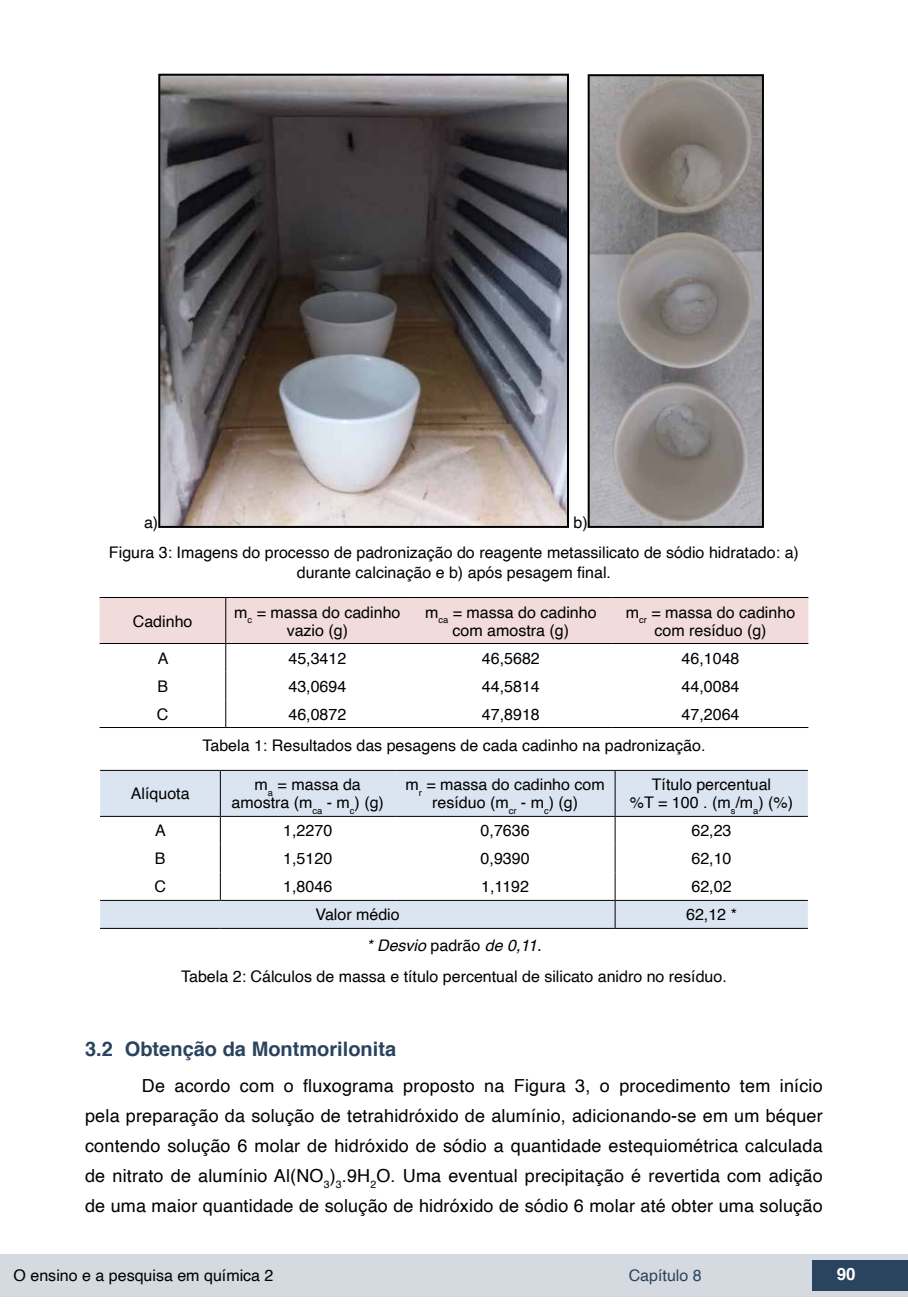
<style>
.page{position:relative;width:908px;height:1304px;background:#fff}
.page>*{position:absolute;margin:0;border:0;box-sizing:border-box;transform-origin:0 0}
.t1{font:700 20px "Helvetica";color:#2a435e}
.t2{font:18px/30px "Helvetica";letter-spacing:.01em;color:#000;text-align:justify}
.t3{font:700 16.8px "Helvetica";color:#fff}
.t4{font:16px/18px "Helvetica";color:#000;text-align:center}
.t5{font:16px "Helvetica";color:#2a435e}
.s1{font-style:italic}
</style>
<div class="page">
<div style="left:0;top:1254px;width:906px;height:43px;background:#d4dadf"></div>
<div style="left:812px;top:1261px;width:95px;height:30px;background:#2a435e"></div>
<img style="left:161px;top:77px;width:404px;height:448px">
<div style="left:158px;top:74px;width:410px;height:454px;border:2px solid #000"></div>
<img style="left:590px;top:77px;width:170px;height:448px">
<div style="left:587px;top:74px;width:176px;height:454px;border:2px solid #000"></div>
<hr style="left:226px;top:727px;width:183px;height:1px;background:#000">
<hr style="left:409px;top:727px;width:203px;height:1px;background:#000">
<hr style="left:612px;top:727px;width:196px;height:1px;background:#000">
<svg style="left:100px;top:597px;width:708px;height:130px"></svg>
<hr style="left:100px;top:727px;width:126px;height:1px;background:#000">
<div style="left:100px;top:771px;width:707px;height:157px;background:#dbe5f1"></div>
<svg style="left:100px;top:817px;width:707px;height:83px"></svg>
<hr style="left:100px;top:770px;width:120px;height:1px;background:#000">
<hr style="left:615px;top:770px;width:192px;height:1px;background:#000">
<hr style="left:100px;top:816px;width:120px;height:1px;background:#000">
<hr style="left:615px;top:816px;width:192px;height:1px;background:#000">
<hr style="left:220px;top:816px;width:175px;height:1px;background:#000">
<hr style="left:395px;top:816px;width:220px;height:1px;background:#000">
<hr style="left:100px;top:900px;width:120px;height:1px;background:#000">
<hr style="left:615px;top:900px;width:192px;height:1px;background:#000">
<hr style="left:100px;top:928px;width:120px;height:1px;background:#000">
<hr style="left:220px;top:928px;width:175px;height:1px;background:#000">
<hr style="left:395px;top:928px;width:220px;height:1px;background:#000">
<hr style="left:615px;top:928px;width:192px;height:1px;background:#000">
<hr style="left:220px;top:770px;width:175px;height:1px;background:#000">
<hr style="left:220px;top:771px;width:1px;height:45px;background:#000">
<hr style="left:395px;top:770px;width:220px;height:1px;background:#000">
<hr style="left:614px;top:771px;width:1px;height:45px;background:#000">
<svg style="left:220px;top:817px;width:1px;height:83px"></svg>
<svg style="left:614px;top:817px;width:1px;height:111px"></svg>
<hr style="left:220px;top:900px;width:175px;height:1px;background:#000">
<hr style="left:395px;top:900px;width:220px;height:1px;background:#000">
<p class="t4" style="left:109px;top:507px;width:691px;line-height:30.6px;text-align:left;text-indent:464px">b)<br>Figura 3: Imagens do processo de padronização do reagente metassilicato de sódio hidratado: a)</p>
<p class="t4" style="left:297px;top:564px;width:315px">durante calcinação e b) após pesagem final.</p>
<p class="t4" style="left:133px;top:612px;width:61px">Cadinho</p>
<p class="t4" style="left:234px;top:603px;width:168px">m<sub>c</sub> = massa do cadinho vazio (g)</p>
<p class="t4" style="left:425px;top:603px;width:173px">m<sub>ca</sub> = massa do cadinho com amostra (g)</p>
<p class="t4" style="left:625px;top:603px;width:171px">m<sub>cr</sub> = massa do cadinho com resíduo (g)</p>
<p class="t4" style="left:158px;top:649px;width:12px">A</p>
<p class="t4" style="left:288px;top:649px;width:59px">45,3412</p>
<p class="t4" style="left:481px;top:649px;width:59px">46,5682</p>
<p class="t4" style="left:681px;top:649px;width:59px">46,1048</p>
<p class="t4" style="left:157px;top:677px;width:12px">B</p>
<p class="t4" style="left:288px;top:677px;width:59px">43,0694</p>
<p class="t4" style="left:481px;top:677px;width:59px">44,5814</p>
<p class="t4" style="left:681px;top:677px;width:59px">44,0084</p>
<p class="t4" style="left:157px;top:705px;width:13px">C</p>
<p class="t4" style="left:288px;top:705px;width:59px">46,0872</p>
<p class="t4" style="left:481px;top:705px;width:59px">47,8918</p>
<p class="t4" style="left:144px;top:514px;width:16px">a)</p>
<p class="t4" style="left:202px;top:699px;width:538px;line-height:31px;text-align:left;text-indent:479px">47,2064<br>Tabela 1: Resultados das pesagens de cada cadinho na padronização.</p>
<p class="t4" style="left:131px;top:785px;width:60px">Alíquota</p>
<p class="t4" style="left:231px;top:776px;width:154px">m<sub>a</sub> = massa da amostra (m<sub>ca</sub> - m<sub>c</sub>) (g)</p>
<p class="t4" style="left:405px;top:776px;width:201px">m<sub>r</sub> = massa do cadinho com resíduo (m<sub>cr</sub> - m<sub>c</sub>) (g)</p>
<p class="t4" style="left:629px;top:776px;width:164px">Título percentual<br>%T = 100 . (m<sub>s</sub>/m<sub>a</sub>) (%)</p>
<p class="t4" style="left:155px;top:822px;width:12px">A</p>
<p class="t4" style="left:283px;top:822px;width:50px">1,2270</p>
<p class="t4" style="left:480px;top:822px;width:50px">0,7636</p>
<p class="t4" style="left:691px;top:822px;width:42px">62,23</p>
<p class="t4" style="left:155px;top:850px;width:12px">B</p>
<p class="t4" style="left:283px;top:850px;width:50px">1,5120</p>
<p class="t4" style="left:480px;top:850px;width:50px">0,9390</p>
<p class="t4" style="left:691px;top:850px;width:42px">62,10</p>
<p class="t4" style="left:154px;top:878px;width:13px">C</p>
<p class="t4" style="left:283px;top:878px;width:50px">1,8046</p>
<p class="t4" style="left:481px;top:878px;width:49px">1,1192</p>
<p class="t4" style="left:691px;top:878px;width:42px">62,02</p>
<p class="t4" style="left:315px;top:906px;width:86px">Valor médio</p>
<p class="t4" style="left:685px;top:906px;width:52px">62,12 *</p>
<p class="t4" style="left:181px;top:931px;width:547px;line-height:30.6px"><span class="s1">* Desvio</span> padrão <span class="s1">de 0,11.<br></span>Tabela 2: Cálculos de massa e título percentual de silicato anidro no resíduo.</p>
<p class="t1" style="left:85px;top:1033px;width:312px">3.2 Obtenção da Montmorilonita</p>
<p class="t2" style="left:85px;top:1071px;width:738px;text-indent:57px">De acordo com o fluxograma proposto na Figura 3, o procedimento tem início pela preparação da solução de tetrahidróxido de alumínio, adicionando-se em um béquer contendo solução 6 molar de hidróxido de sódio a quantidade estequiométrica calculada de nitrato de alumínio Al(NO<sub>3</sub>)<sub>3</sub>.9H<sub>2</sub>O. Uma eventual precipitação é revertida com adição de uma maior quantidade de solução de hidróxido de sódio 6 molar até obter uma solução</p>
<p class="t4" style="left:14px;top:1267px;width:261px">O ensino e a pesquisa em química 2</p>
<p class="t5" style="left:628px;top:1263px;width:74px">Capítulo 8</p>
<p class="t3" style="left:836px;top:1261px;width:20px">90</p>
</div>
